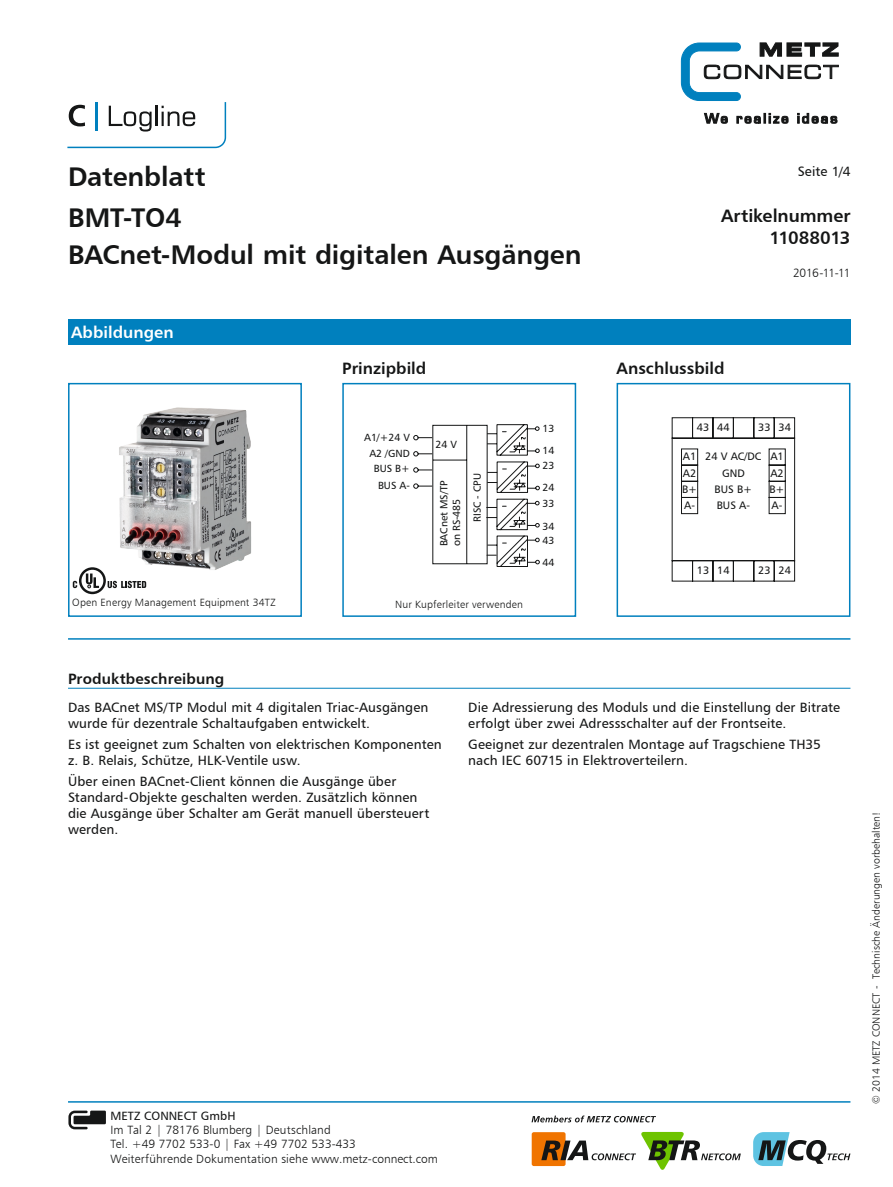
<style>
.page{position:relative;width:893px;height:1187px;background:#fff}
.page>*{position:absolute;margin:0;border:0;box-sizing:border-box;transform-origin:0 0}
.t1{font:27px/41px "Humanist 777 BT Bold B";letter-spacing:-.005em;color:#151616}
.t2{font:18px/21.6px "Humanist 777 BT Bold B";letter-spacing:-.005em;color:#151616;text-align:right}
.t3{font:16.5px "Humanist 777 BT Bold B";color:#151616}
.t4{font:16.5px "Humanist 777 BT Bold B";color:#fff}
.t5{font:15px "Humanist 777 BT Bold B";letter-spacing:.005em;color:#151616}
.t6{font:13.5px/16.2px "Humanist 777 BT Roman B";letter-spacing:.01em;color:#151616}
.t7{font:12px/14.4px "Humanist 777 BT Light B";color:#151616}
.t8{font:12px "Humanist 777 BT Roman B";color:#151616}
.t9{font:10.8px/16.2px "Humanist 777 BT Roman B";color:#151616}
.t10{font:10.5px "Humanist 777 BT Light B";letter-spacing:.01em;color:#151616}
.t11{font:10.35px/22.4px "Humanist 777 BT Roman B";color:#151616}
</style>
<div class="page">
<svg style="left:704px;top:113px;width:24px;height:11px"></svg>
<svg style="left:736px;top:113px;width:53px;height:11px"></svg>
<svg style="left:798px;top:113px;width:40px;height:11px"></svg>
<svg style="left:681px;top:43px;width:158px;height:58px"></svg>
<hr style="left:68px;top:1101px;width:782px;height:1px;background:#0080be">
<div style="left:532px;top:1132px;width:34px;height:33px;background:#f07400;border-radius:2px"></div>
<svg style="left:531px;top:1115px;width:125px;height:7px"></svg>
<svg style="left:541px;top:1131px;width:200px;height:39px"></svg>
<svg style="left:753px;top:1132px;width:97px;height:33px"></svg>
<svg style="left:67px;top:102px;width:160px;height:47px"></svg>
<svg style="left:68px;top:1110px;width:38px;height:19px"></svg>
<img style="left:119px;top:407px;width:133px;height:180px">
<div style="left:68px;top:383px;width:234px;height:234px;border:2px solid #0080be"></div>
<hr style="left:68px;top:638px;width:782px;height:1px;background:#0080be">
<div style="left:68px;top:319px;width:782px;height:25px;background:#0080be"></div>
<svg style="left:413px;top:424px;width:127px;height:143px"></svg>
<div style="left:342px;top:383px;width:234px;height:234px;border:2px solid #0080be"></div>
<svg style="left:671px;top:417px;width:124px;height:165px"></svg>
<div style="left:617px;top:383px;width:233px;height:234px;border:2px solid #0080be"></div>
<hr style="left:68px;top:687px;width:782px;height:1px;background:#0080be">
<svg style="left:73px;top:567px;width:73px;height:27px"></svg>
<div style="left:344px;top:595px;width:230px;height:13px;background:#fff"></div>
<h1 class="t1" style="left:68px;top:156px;width:139px">Datenblatt<br>BMT-TO4</h1>
<h1 class="t1" style="left:68px;top:233px;width:515px">BACnet-Modul mit digitalen Ausgängen</h1>
<p class="t4" style="left:71px;top:322px;width:104px">Abbildungen</p>
<p class="t3" style="left:342px;top:358px;width:86px">Prinzipbild</p>
<p class="t11" style="left:364px;top:426px;width:47px">A1/+24 V</p>
<p class="t11" style="left:369px;top:442px;width:42px">A2 /GND</p>
<p class="t11" style="left:374px;top:457px;width:38px">BUS B+</p>
<p class="t11" style="left:378px;top:473px;width:33px">BUS A-</p>
<p class="t11" style="left:435px;top:433px;width:23px">24 V</p>
<p class="t11" style="left:438px;top:546px;width:67px;line-height:12.5px;rotate:-90deg">BACnet MS/TP on RS-485</p>
<p class="t11" style="left:466px;top:522px;width:50px;rotate:-90deg">RISC - CPU</p>
<p class="t10" style="left:72px;top:596px;width:205px">Open Energy Management Equipment 34TZ</p>
<p class="t10" style="left:395px;top:598px;width:129px">Nur Kupferleiter verwenden</p>
<p class="t11" style="left:542px;top:416px;width:13px">13<br>14</p>
<p class="t11" style="left:542px;top:454px;width:13px">23</p>
<p class="t11" style="left:542px;top:479px;width:13px;line-height:16.2px">24<br>33</p>
<p class="t11" style="left:542px;top:514px;width:13px">34</p>
<p class="t11" style="left:542px;top:529px;width:13px">43</p>
<p class="t11" style="left:542px;top:551px;width:13px">44</p>
<p class="t6" style="left:798px;top:163px;width:54px">Seite 1/4</p>
<h2 class="t2" style="left:721px;top:205px;width:131px">Artikelnummer<br>11088013</h2>
<p class="t7" style="left:793px;top:265px;width:59px">2016-11-11</p>
<p class="t3" style="left:617px;top:358px;width:109px">Anschlussbild</p>
<p class="t9" style="left:697px;top:419px;width:34px">43 44</p>
<p class="t9" style="left:758px;top:419px;width:34px">33 34</p>
<p class="t9" style="left:683px;top:448px;width:15px">A1<br>A2</p>
<p class="t9" style="left:684px;top:497px;width:12px">A-</p>
<p class="t9" style="left:682px;top:480px;width:17px">B+</p>
<p class="t9" style="left:705px;top:448px;width:58px">24 V AC/DC</p>
<p class="t9" style="left:722px;top:464px;width:24px">GND</p>
<p class="t9" style="left:715px;top:480px;width:39px">BUS B+</p>
<p class="t9" style="left:717px;top:497px;width:35px">BUS A-</p>
<p class="t9" style="left:770px;top:448px;width:15px">A1<br>A2</p>
<p class="t9" style="left:772px;top:497px;width:12px">A-</p>
<p class="t9" style="left:769px;top:480px;width:17px">B+</p>
<p class="t9" style="left:697px;top:562px;width:34px">13 14</p>
<p class="t9" style="left:758px;top:562px;width:14px">23</p>
<p class="t9" style="left:778px;top:562px;width:14px">24</p>
<p class="t5" style="left:68px;top:669px;width:158px">Produktbeschreibung</p>
<p class="t6" style="left:68px;top:699px;width:362px">Das BACnet MS/TP Modul mit 4 digitalen Triac-Ausgängen wurde für dezentrale Schaltaufgaben entwickelt.</p>
<p class="t6" style="left:68px;top:735px;width:375px">Es ist geeignet zum Schalten von elektrischen Komponenten z. B. Relais, Schütze, HLK-Ventile usw.</p>
<p class="t6" style="left:68px;top:772px;width:363px">Über einen BACnet-Client können die Ausgänge über Standard-Objekte geschalten werden. Zusätzlich können die Ausgänge über Schalter am Gerät manuell übersteuert werden.</p>
<p class="t6" style="left:468px;top:699px;width:373px">Die Adressierung des Moduls und die Einstellung der Bitrate erfolgt über zwei Adressschalter auf der Frontseite.</p>
<p class="t6" style="left:468px;top:735px;width:354px">Geeignet zur dezentralen Montage auf Tragschiene TH35 nach IEC 60715 in Elektroverteilern.</p>
<p class="t8" style="left:111px;top:1107px;width:127px">METZ CONNECT GmbH</p>
<p class="t7" style="left:111px;top:1122px;width:329px">Im Tal 2 | 78176 Blumberg | Deutschland<br>Tel. +49 7702 533-0 | Fax +49 7702 533-433<br>Weiterführende Dokumentation siehe www.metz-connect.com</p>
<p class="t10" style="left:870px;top:1103px;width:294px;rotate:-90deg">© 2014 METZ CONNECT - Technische Änderungen vorbehalten!</p>
</div>
